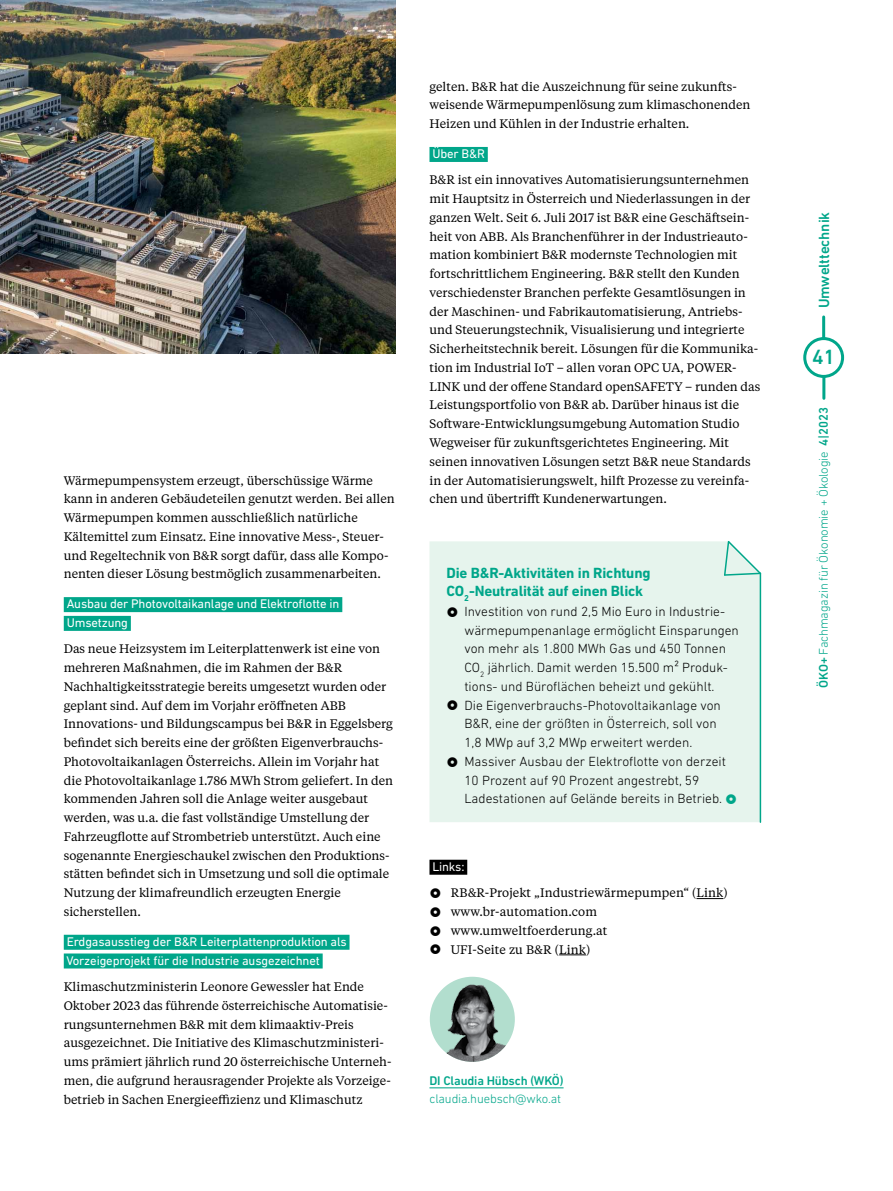
<style>
.page{position:relative;width:893px;height:1191px;background:#fff}
.page>*{position:absolute;margin:0;border:0;box-sizing:border-box;transform-origin:0 0}
.t1{font:500 21px "DIN Next LT Pro";color:#00a68a}
.t2{font:700 15px/18px "DIN Next LT Pro";letter-spacing:-.01em;color:#00a68a}
.t3{font:500 15px "DIN Next LT Pro";letter-spacing:-.01em;color:#00a68a}
.t4{font:300 13.5px/18.8px "DIN Next LT Pro";color:#000}
.t5{font:12.75px/18.8px "DIN Next LT Pro";letter-spacing:-.01em;color:#fff}
.t6{font:300 12.75px "DIN Next LT Pro";letter-spacing:-.01em;color:#00a68a}
.t7{font:500 12.75px "DIN Next LT Pro";letter-spacing:-.01em;color:#00a68a}
.t8{font:12.3px/18.8px "Tiempos Text";color:#000}
.s1{font-weight:500}
</style>
<div class="page">
<img style="left:0;top:0;width:395px;height:353px">
<div style="left:803px;top:337px;width:41px;height:41px;border:3px solid #00a68a;border-radius:50%"></div>
<hr style="left:822px;top:317px;width:3px;height:21px;background:#00a68a">
<hr style="left:822px;top:377px;width:3px;height:21px;background:#00a68a">
<div style="left:64px;top:597px;width:278px;height:15px;background:#00a68a"></div>
<div style="left:64px;top:616px;width:67px;height:15px;background:#00a68a"></div>
<div style="left:64px;top:934px;width:286px;height:15px;background:#00a68a"></div>
<div style="left:64px;top:953px;width:259px;height:15px;background:#00a68a"></div>
<div style="left:429px;top:147px;width:59px;height:15px;background:#00a68a"></div>
<div style="left:429px;top:859px;width:38px;height:15px;background:#000"></div>
<svg style="left:696px;top:898px;width:27px;height:1px"></svg>
<svg style="left:559px;top:954px;width:27px;height:1px"></svg>
<div style="left:430px;top:976px;width:85px;height:85px;background:#b2dece;border-radius:50%"></div>
<hr style="left:429px;top:1087px;width:135px;height:1px;background:#00a68a">
<img style="left:441px;top:980px;width:65px;height:81px">
<div style="left:429px;top:541px;width:331px;height:281px;background:#e6f4ed"></div>
<hr style="left:760px;top:573px;width:1px;height:249px;background:#00a68a">
<svg style="left:723px;top:541px;width:39px;height:35px"></svg>
<svg style="left:448px;top:606px;width:9px;height:10px"></svg>
<svg style="left:448px;top:700px;width:9px;height:10px"></svg>
<svg style="left:448px;top:756px;width:9px;height:10px"></svg>
<svg style="left:726px;top:794px;width:10px;height:10px"></svg>
<p class="t8" style="left:64px;top:470px;width:332px">Wärmepumpensystem erzeugt, überschüssige Wärme kann in anderen Gebäudeteilen genutzt werden. Bei allen Wärmepumpen kommen ausschließlich natürliche Kältemittel zum Einsatz. Eine innovative Mess-, Steuer&shy;und Regeltechnik von B&amp;R sorgt dafür, dass alle Kompo&shy;nenten dieser Lösung bestmöglich zusammenarbeiten.</p>
<p class="t5" style="left:67px;top:594px;width:274px">Ausbau der Photovoltaikanlage und Elektroflotte in<br>Umsetzung</p>
<p class="t8" style="left:64px;top:639px;width:331px">Das neue Heizsystem im Leiterplattenwerk ist eine von mehreren Maßnahmen, die im Rahmen der B&amp;R Nachhaltigkeitsstrategie bereits umgesetzt wurden oder geplant sind. Auf dem im Vorjahr eröffneten ABB Innovations- und Bildungscampus bei B&amp;R in Eggelsberg befindet sich bereits eine der größten Eigenverbrauchs-Photovoltaikanlagen Österreichs. Allein im Vorjahr hat die Photovoltaikanlage 1.786 MWh Strom geliefert. In den kommenden Jahren soll die Anlage weiter ausgebaut werden, was u.a. die fast vollständige Umstellung der Fahrzeugflotte auf Strombetrieb unterstützt. Auch eine sogenannte Energieschaukel zwischen den Produktions&shy;stätten befindet sich in Umsetzung und soll die optimale Nutzung der klimafreundlich erzeugten Energie sicherstellen.</p>
<p class="t5" style="left:66px;top:932px;width:282px">Erdgasausstieg der B&amp;R Leiterplattenproduktion als<br>Vorzeigeprojekt für die Industrie ausgezeichnet</p>
<p class="t8" style="left:64px;top:976px;width:329px">Klimaschutzministerin Leonore Gewessler hat Ende Oktober 2023 das führende österreichische Automatisie&shy;rungsunternehmen B&amp;R mit dem klimaaktiv-Preis ausgezeichnet. Die Initiative des Klimaschutzministeri&shy;ums prämiert jährlich rund 20 österreichische Unterneh&shy;men, die aufgrund herausragender Projekte als Vorzeige&shy;betrieb in Sachen Energieeffizienz und Klimaschutz</p>
<p class="t8" style="left:429px;top:76px;width:322px">gelten. B&amp;R hat die Auszeichnung für seine zukunfts&shy;weisende Wärmepumpenlösung zum klimaschonenden<br>Heizen und Kühlen in der Industrie erhalten.</p>
<p class="t5" style="left:432px;top:144px;width:54px">Über B&amp;R</p>
<p class="t8" style="left:429px;top:170px;width:332px">B&amp;R ist ein innovatives Automatisierungsunternehmen mit Hauptsitz in Österreich und Niederlassungen in der ganzen Welt. Seit 6. Juli 2017 ist B&amp;R eine Geschäftsein&shy;heit von ABB. Als Branchenführer in der Industrieauto&shy;mation kombiniert B&amp;R modernste Technologien mit fortschrittlichem Engineering. B&amp;R stellt den Kunden verschiedenster Branchen perfekte Gesamtlösungen in der Maschinen- und Fabrikautomatisierung, Antriebs&shy;und Steuerungstechnik, Visualisierung und integrierte Sicherheitstechnik bereit. Lösungen für die Kommunika&shy;tion im Industrial IoT – allen voran OPC UA, POWER-LINK und der offene Standard openSAFETY – runden das Leistungsportfolio von B&amp;R ab. Darüber hinaus ist die Software-Entwicklungsumgebung Automation Studio Wegweiser für zukunftsgerichtetes Engineering. Mit seinen innovativen Lösungen setzt B&amp;R neue Standards in der Automatisierungswelt, hilft Prozesse zu vereinfa&shy;chen und übertrifft Kundenerwartungen.</p>
<p class="t2" style="left:446px;top:564px;width:206px">Die B&amp;R-Aktivitäten in Richtung<br>CO<sub>2</sub>-Neutralität auf einen Blick</p>
<p class="t4" style="left:464px;top:602px;width:276px">Investition von rund 2,5 Mio Euro in Industrie&shy;wärmepumpenanlage ermöglicht Einsparungen von mehr als 1.800 MWh Gas und 450 Tonnen CO<sub>2</sub> jährlich. Damit werden 15.500 m² Produk&shy;tions- und Büroflächen beheizt und gekühlt.<br>Die Eigenverbrauchs-Photovoltaikanlage von B&amp;R, eine der größten in Österreich, soll von<br>1,8 MWp auf 3,2 MWp erweitert werden.<br>Massiver Ausbau der Elektroflotte von derzeit 10 Prozent auf 90 Prozent angestrebt, 59<br>Ladestationen auf Gelände bereits in Betrieb.</p>
<p class="t5" style="left:432px;top:857px;width:34px">Links:</p>
<p class="t8" style="left:451px;top:883px;width:278px">RB&amp;R-Projekt „Industriewärmepumpen“ (Link) www.br-automation.com www.umweltfoerderung.at<br>UFI-Seite zu B&amp;R (Link)</p>
<p class="t7" style="left:429px;top:1073px;width:136px">DI Claudia Hübsch (WKÖ)</p>
<p class="t6" style="left:429px;top:1091px;width:133px">claudia.huebsch@wko.at</p>
<p class="t3" style="left:815px;top:308px;width:98px;rotate:-90deg">Umwelttechnik</p>
<h1 class="t1" style="left:812px;top:345px;width:24px">41</h1>
<p class="t6" style="left:816px;top:687px;width:282px;rotate:-90deg"><span class="s1">ÖKO+</span> Fachmagazin für Ökonomie + Ökologie <span class="s1">4|2023</span></p>
</div>
